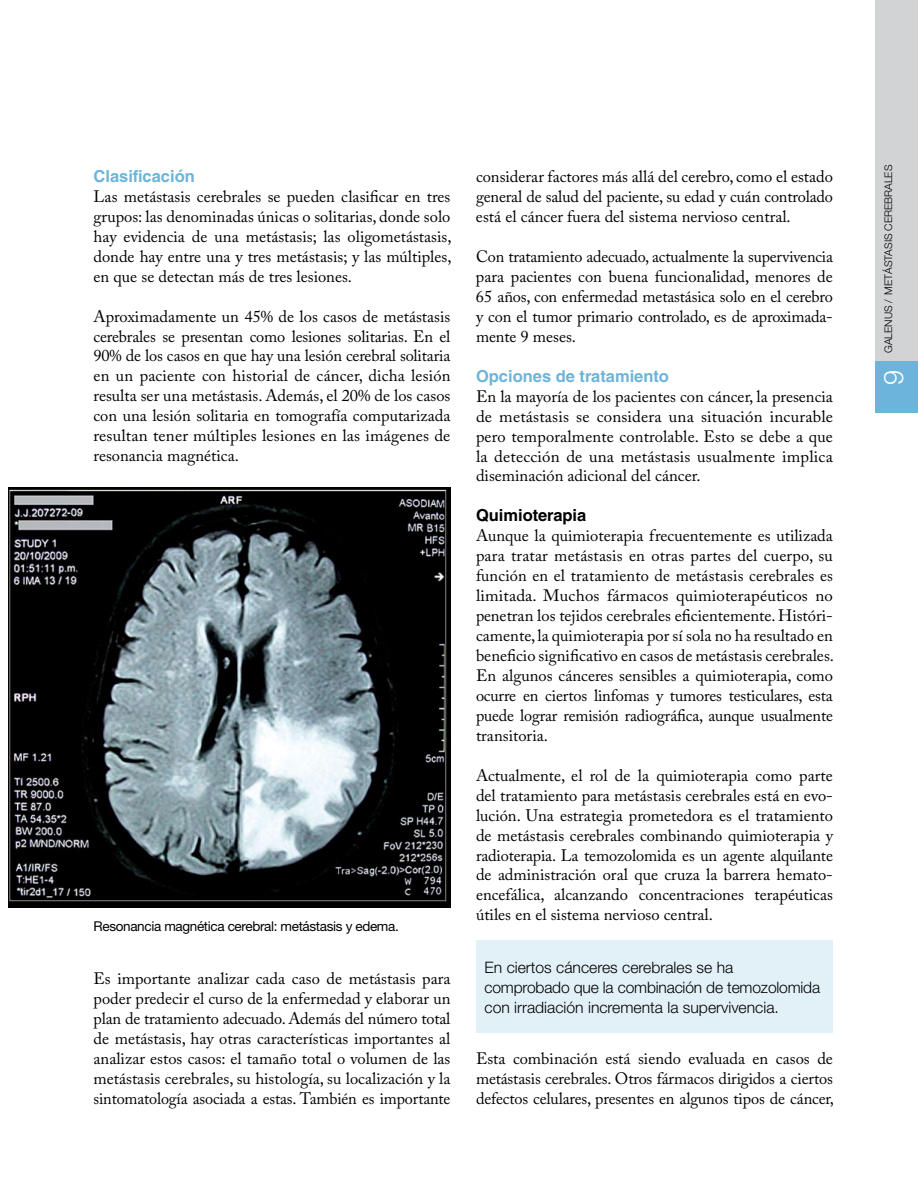
<style>
.page{position:relative;width:918px;height:1188px;background:#fff}
.page>*{position:absolute;margin:0;border:0;box-sizing:border-box;transform-origin:0 0}
.t1{font:300 27px "Helvetica Neue";color:#fff}
.t2{font:16.5px/20px "Adobe Caslon Pro";color:#000;text-align:justify}
.t3{font:700 16.5px "Helvetica LT Std";color:#6db4da}
.t4{font:700 16.5px "Helvetica LT Std";color:#000}
.t5{font:300 15.75px/20px "Helvetica Neue";color:#000}
.t6{font:13.5px "Helvetica Neue";letter-spacing:-.025em;color:#000}
.t7{font:300 10.5px "Helvetica Neue";color:#000}
</style>
<div class="page">
<div style="left:476px;top:940px;width:357px;height:93px;background:#e2f0f7"></div>
<img style="left:8px;top:487px;width:443px;height:421px">
<div style="left:875px;top:0;width:43px;height:412px;background:#d1d3d4"></div>
<div style="left:875px;top:361px;width:43px;height:51px;background:#6db4da"></div>
<p class="t3" style="left:94px;top:166px;width:103px">Clasificación</p>
<p class="t2" style="left:94px;top:186px;width:360px">Las metástasis cerebrales se pueden clasificar en tres grupos: las denominadas únicas o solitarias, donde solo hay evidencia de una metástasis; las oligometástasis, donde hay entre una y tres metástasis; y las múltiples, en que se detectan más de tres lesiones.</p>
<p class="t2" style="left:94px;top:306px;width:358px">Aproximadamente un 45% de los casos de metástasis cerebrales se presentan como lesiones solitarias. En el 90% de los casos en que hay una lesión cerebral solitaria en un paciente con historial de cáncer, dicha lesión resulta ser una metástasis. Además, el 20% de los casos con una lesión solitaria en tomografía computarizada resultan tener múltiples lesiones en las imágenes de resonancia magnética.</p>
<p class="t6" style="left:94px;top:918px;width:307px">Resonancia magnética cerebral: metástasis y edema.</p>
<p class="t2" style="left:94px;top:968px;width:358px">Es importante analizar cada caso de metástasis para poder predecir el curso de la enfermedad y elaborar un plan de tratamiento adecuado. Además del número total de metástasis, hay otras características importantes al analizar estos casos: el tamaño total o volumen de las metástasis cerebrales, su histología, su localización y la sintomatología asociada a estas. También es importante</p>
<p class="t2" style="left:476px;top:167px;width:359px">considerar factores más allá del cerebro, como el estado general de salud del paciente, su edad y cuán controlado está el cáncer fuera del sistema nervioso central.</p>
<p class="t2" style="left:476px;top:246px;width:358px">Con tratamiento adecuado, actualmente la supervivencia para pacientes con buena funcionalidad, menores de 65 años, con enfermedad metastásica solo en el cerebro y con el tumor primario controlado, es de aproximada&shy;mente 9 meses.</p>
<p class="t3" style="left:476px;top:366px;width:194px">Opciones de tratamiento</p>
<p class="t2" style="left:476px;top:386px;width:358px">En la mayoría de los pacientes con cáncer, la presencia de metástasis se considera una situación incurable pero temporalmente controlable. Esto se debe a que la detección de una metástasis usualmente implica diseminación adicional del cáncer.</p>
<p class="t4" style="left:476px;top:505px;width:112px">Quimioterapia</p>
<p class="t2" style="left:476px;top:526px;width:360px">Aunque la quimioterapia frecuentemente es utilizada para tratar metástasis en otras partes del cuerpo, su función en el tratamiento de metástasis cerebrales es limitada. Muchos fármacos quimioterapéuticos no penetran los tejidos cerebrales eficientemente. Históri&shy;camente, la quimioterapia por sí sola no ha resultado en beneficio significativo en casos de metástasis cerebrales.<br>En algunos cánceres sensibles a quimioterapia, como ocurre en ciertos linfomas y tumores testiculares, esta puede lograr remisión radiográfica, aunque usualmente transitoria.</p>
<p class="t2" style="left:476px;top:765px;width:358px">Actualmente, el rol de la quimioterapia como parte del tratamiento para metástasis cerebrales está en evo&shy;lución. Una estrategia prometedora es el tratamiento de metástasis cerebrales combinando quimioterapia y radioterapia. La temozolomida es un agente alquilante de administración oral que cruza la barrera hemato&shy;encefálica, alcanzando concentraciones terapéuticas útiles en el sistema nervioso central.</p>
<p class="t5" style="left:485px;top:957px;width:337px">En ciertos cánceres cerebrales se ha comprobado que la combinación de temozolomida con irradiación incrementa la supervivencia.</p>
<p class="t2" style="left:476px;top:1048px;width:360px">Esta combinación está siendo evaluada en casos de metástasis cerebrales. Otros fármacos dirigidos a ciertos defectos celulares, presentes en algunos tipos de cáncer,</p>
<p class="t7" style="left:882px;top:353px;width:189px;rotate:-90deg">GALENUS / Metástasis cerebrales</p>
<h1 class="t1" style="left:877px;top:385px;width:17px;rotate:-90deg">9</h1>
</div>
